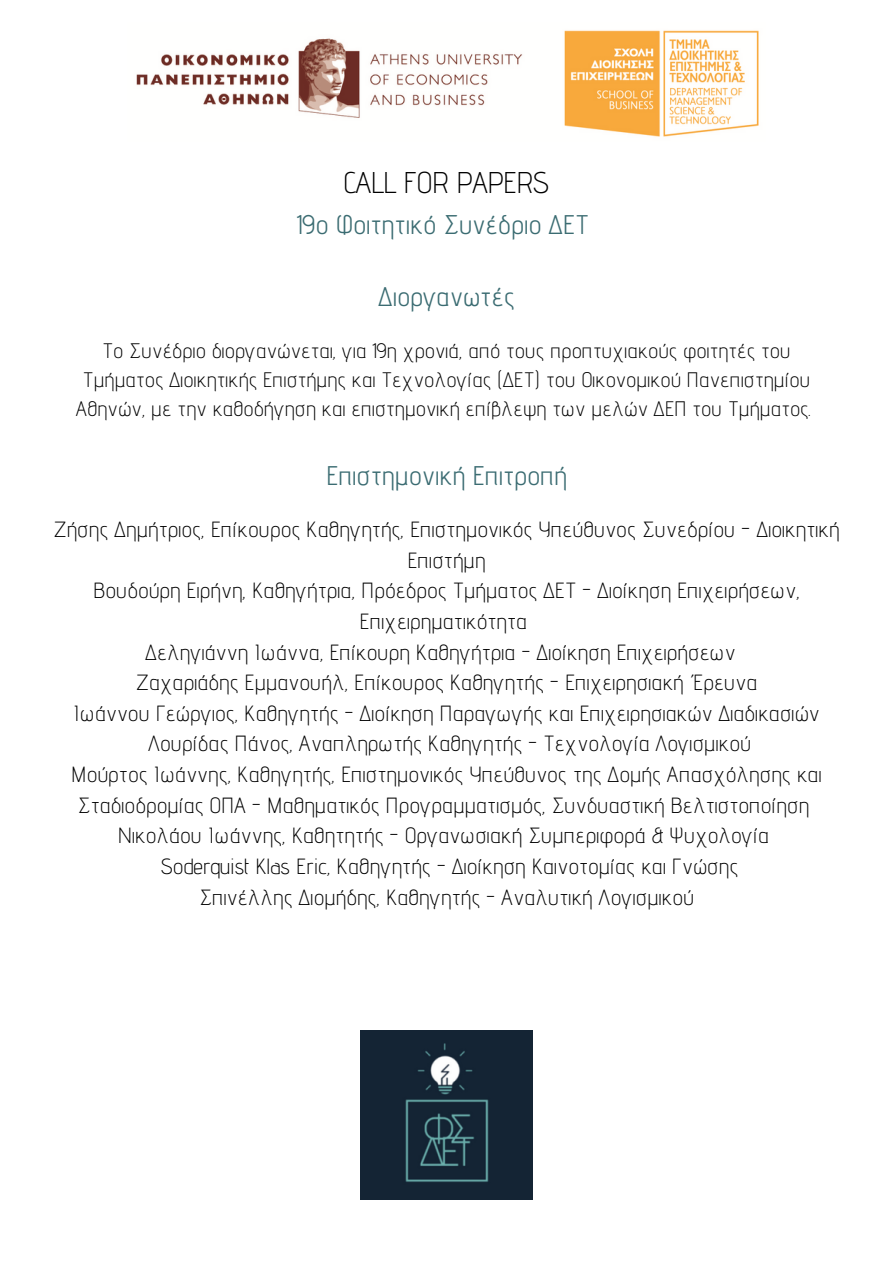
<style>
.page{position:relative;width:893px;height:1264px;background:#fff}
.page>*{position:absolute;margin:0;border:0;box-sizing:border-box;transform-origin:0 0}
.t1{font:300 30px "Advent Pro";letter-spacing:-.02em;color:#000}
.t2{font:27px "Advent Pro";color:#3b6c72}
.t3{font:300 21.9px/30.6px "Advent Pro";color:#000;text-align:center}
.t4{font:300 21px/29.2px "Advent Pro";color:#000;text-align:center}
</style>
<div class="page">
<img style="left:136px;top:30px;width:623px;height:107px">
<img style="left:360px;top:1030px;width:172px;height:169px">
<h1 class="t1" style="left:343px;top:164px;width:208px">CALL FOR PAPERS</h1>
<p class="t2" style="left:296px;top:208px;width:293px">19o Φοιτητικό Συνέδριο ΔΕΤ</p>
<p class="t2" style="left:378px;top:280px;width:138px">Διοργανωτές</p>
<p class="t4" style="left:76px;top:335px;width:736px">Το Συνέδριο διοργανώνεται, για 19η χρονιά, από τους προπτυχιακούς φοιτητές του<br>Τμήματος Διοικητικής Επιστήμης και Τεχνολογίας (ΔΕΤ) του Οικονομικού Πανεπιστημίου<br>Αθηνών, με την καθοδήγηση και επιστημονική επίβλεψη των μελών ΔΕΠ του Τμήματος.</p>
<p class="t2" style="left:326px;top:459px;width:242px">Επιστημονική Επιτροπή</p>
<p class="t3" style="left:53px;top:514px;width:787px">Ζήσης Δημήτριος, Επίκουρος Καθηγητής, Επιστημονικός Υπεύθυνος Συνεδρίου - Διοικητική Επιστήμη<br>Βουδούρη Ειρήνη, Καθηγήτρια, Πρόεδρος Τμήματος ΔΕΤ - Διοίκηση Επιχειρήσεων, Επιχειρηματικότητα<br>Δεληγιάννη Ιωάννα, Επίκουρη Καθηγήτρια - Διοίκηση Επιχειρήσεων<br>Ζαχαριάδης Εμμανουήλ, Επίκουρος Καθηγητής - Επιχειρησιακή Έρευνα<br>Ιωάννου Γεώργιος, Καθηγητής - Διοίκηση Παραγωγής και Επιχειρησιακών Διαδικασιών Λουρίδας Πάνος, Αναπληρωτής Καθηγητής - Τεχνολογία Λογισμικού<br>Μούρτος Ιωάννης, Καθηγητής, Επιστημονικός Υπεύθυνος της Δομής Απασχόλησης και Σταδιοδρομίας ΟΠΑ - Μαθηματικός Προγραμματισμός, Συνδυαστική Βελτιστοποίηση Νικολάου Ιωάννης, Καθητητής - Οργανωσιακή Συμπεριφορά &amp; Ψυχολογία<br>Soderquist Klas Eric, Καθηγητής - Διοίκηση Καινοτομίας και Γνώσης<br>Σπινέλλης Διομήδης, Καθηγητής - Αναλυτική Λογισμικού</p>
</div>
